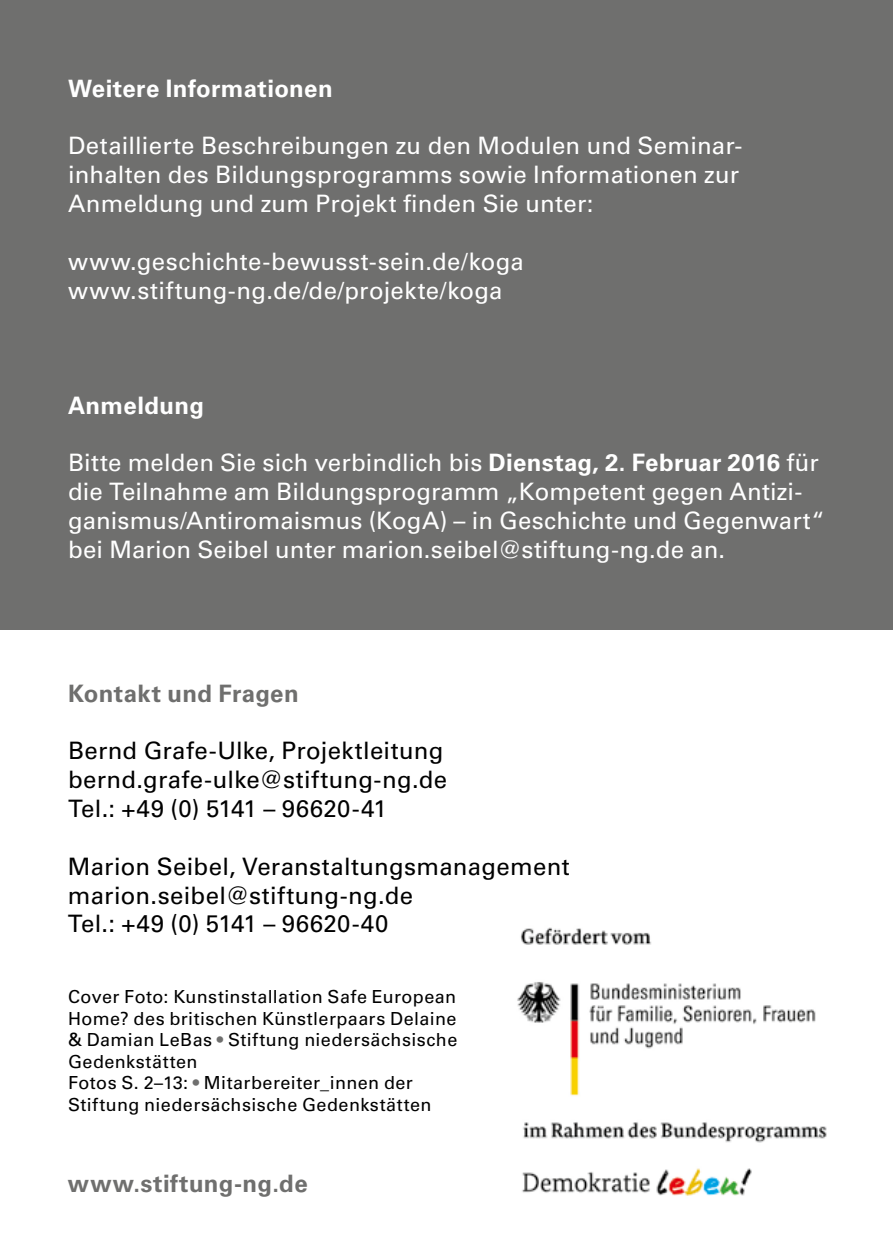
<style>
.page{position:relative;width:893px;height:1259px;background:#fff}
.page>*{position:absolute;margin:0;border:0;box-sizing:border-box;transform-origin:0 0}
.t1{font:24px/28.8px "Univers LT Pro 55 Roman";letter-spacing:.01em;color:#fff}
.t2{font:24px/28.8px "Univers LT Pro 55 Roman";letter-spacing:.015em;color:#000}
.t3{font:700 24px "Univers LT Pro 65";letter-spacing:.015em;color:#6f6f6e}
.t4{font:700 24px "Univers LT Pro 65";letter-spacing:.015em;color:#fff}
.t5{font:18px/21.6px "Univers LT Pro 55 Roman";letter-spacing:.025em;color:#000}
.s1{font-family:"Univers LT Pro 65";font-weight:700}
.s2{color:#6f6f6e}
</style>
<div class="page">
<div style="left:0;top:0;width:893px;height:629px;background:#6f6f6e"></div>
<img style="left:517px;top:927px;width:299px;height:169px">
<img style="left:522px;top:1168px;width:230px;height:28px">
<img style="left:523px;top:1122px;width:304px;height:21px">
<p class="t4" style="left:68px;top:74px;width:266px">Weitere Informationen</p>
<p class="t1" style="left:68px;top:132px;width:676px">Detaillierte Beschreibungen zu den Modulen und Seminar&shy;inhalten des Bildungsprogramms sowie Informationen zur<br>Anmeldung und zum Projekt finden Sie unter:</p>
<p class="t1" style="left:68px;top:247px;width:457px">www.geschichte-bewusst-sein.de/koga www.stiftung-ng.de/de/projekte/koga</p>
<p class="t4" style="left:68px;top:391px;width:138px">Anmeldung</p>
<p class="t1" style="left:68px;top:448px;width:758px">Bitte melden Sie sich verbindlich bis <span class="s1">Dienstag, 2. Februar 2016</span> für die Teilnahme am Bildungsprogramm „Kompetent gegen Antizi&shy;ganismus/Antiromaismus (KogA) – in Geschichte und Gegenwart“ bei Marion Seibel unter marion.seibel@stiftung-ng.de an.</p>
<p class="t3" style="left:68px;top:679px;width:232px">Kontakt und Fragen</p>
<p class="t2" style="left:68px;top:736px;width:381px">Bernd Grafe-Ulke, Projektleitung bernd.grafe-ulke@stiftung-ng.de<br>Tel.: +49 (0) 5141 – 96620-41</p>
<p class="t2" style="left:68px;top:852px;width:503px">Marion Seibel, Veranstaltungsmanagement marion.seibel@stiftung-ng.de<br>Tel.: +49 (0) 5141 – 96620-40</p>
<p class="t5" style="left:68px;top:986px;width:391px">Cover Foto: Kunstinstallation Safe European Home? des britischen Künstlerpaars Delaine &amp; Damian LeBas <span class="s2">•</span> Stiftung niedersächsische Gedenkstätten<br>Fotos S. 2–13: <span class="s2">•</span> Mitarbereiter_innen der Stiftung niedersächsische Gedenkstätten</p>
<p class="t3" style="left:68px;top:1168px;width:241px">www.stiftung-ng.de</p>
</div>
